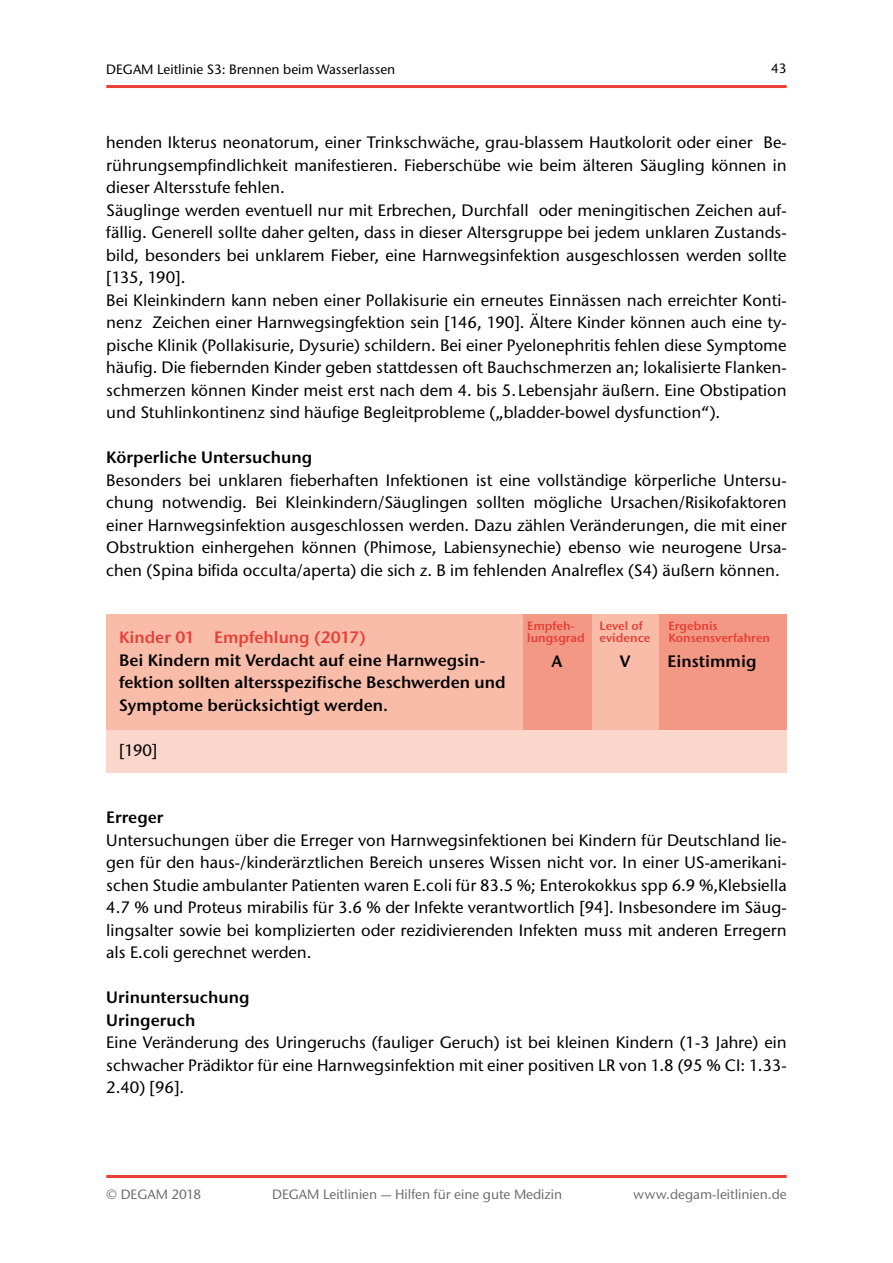
<style>
.page{position:relative;width:893px;height:1263px;background:#fff}
.page>*{position:absolute;margin:0;border:0;box-sizing:border-box;transform-origin:0 0}
.t1{font:500 16.5px/22.5px "Stone Sans ITC Std";color:#000;text-align:justify}
.t2{font:600 16.5px/22.5px "Stone Sans ITC Pro";color:#000}
.t3{font:600 16.5px "Stone Sans ITC Pro";color:#e83e36}
.t4{font:500 13.5px "Stone Sans ITC Std";color:#706f6f}
.t5{font:500 13.5px "Stone Sans ITC Std";color:#000}
.t6{font:600 12px/12px "Stone Sans ITC Pro";color:#e83e36}
</style>
<div class="page">
<div style="left:106px;top:614px;width:681px;height:116px;background:#f8bca9"></div>
<div style="left:659px;top:614px;width:128px;height:116px;background:#f39884"></div>
<div style="left:523px;top:614px;width:68px;height:116px;background:#f39884"></div>
<div style="left:106px;top:730px;width:681px;height:42px;background:#fbd6ca"></div>
<hr style="left:106px;top:85px;width:681px;height:3px;background:#e83e36">
<hr style="left:106px;top:1175px;width:681px;height:3px;background:#e83e36">
<p class="t5" style="left:106px;top:61px;width:291px">DEGAM Leitlinie S3: Brennen beim Wasserlassen</p>
<p class="t5" style="left:771px;top:60px;width:17px">43</p>
<p class="t1" style="left:106px;top:131px;width:682px;text-align:left">henden Ikterus neonatorum, einer Trinkschwäche, grau-blassem Hautkolorit oder einer Be&shy;rührungsempfindlichkeit manifestieren. Fieberschübe wie beim älteren Säugling können in dieser Altersstufe fehlen.<br>Säuglinge werden eventuell nur mit Erbrechen, Durchfall oder meningitischen Zeichen auf&shy;fällig. Generell sollte daher gelten, dass in dieser Altersgruppe bei jedem unklaren Zustands&shy;bild, besonders bei unklarem Fieber, eine Harnwegsinfektion ausgeschlossen werden sollte [135, 190].<br>Bei Kleinkindern kann neben einer Pollakisurie ein erneutes Einnässen nach erreichter Konti&shy;nenz Zeichen einer Harnwegsingfektion sein [146, 190]. Ältere Kinder können auch eine ty&shy;pische Klinik (Pollakisurie, Dysurie) schildern. Bei einer Pyelonephritis fehlen diese Symptome häufig. Die fiebernden Kinder geben stattdessen oft Bauchschmerzen an; lokalisierte Flanken&shy;schmerzen können Kinder meist erst nach dem 4. bis 5. Lebensjahr äußern. Eine Obstipation und Stuhlinkontinenz sind häufige Begleitprobleme („bladder-bowel dysfunction“).</p>
<p class="t2" style="left:106px;top:446px;width:207px">Körperliche Untersuchung</p>
<p class="t1" style="left:106px;top:469px;width:682px">Besonders bei unklaren fieberhaften Infektionen ist eine vollständige körperliche Untersu&shy;chung notwendig. Bei Kleinkindern/Säuglingen sollten mögliche Ursachen/Risikofaktoren einer Harnwegsinfektion ausgeschlossen werden. Dazu zählen Veränderungen, die mit einer Obstruktion einhergehen können (Phimose, Labiensynechie) ebenso wie neurogene Ursa&shy;chen (Spina bifida occulta/aperta) die sich z. B im fehlenden Analreflex (S4) äußern können.</p>
<p class="t3" style="left:119px;top:627px;width:248px">Kinder 01 Empfehlung (2017)</p>
<p class="t2" style="left:119px;top:649px;width:388px">Bei Kindern mit Verdacht auf eine Harnwegsin&shy;fektion sollten altersspezifische Beschwerden und<br>Symptome berücksichtigt werden.</p>
<p class="t1" style="left:119px;top:739px;width:40px">[190]</p>
<p class="t6" style="left:527px;top:620px;width:59px">Empfeh&shy;lungsgrad</p>
<p class="t6" style="left:668px;top:620px;width:103px">Ergebnis<br>Konsensverfahren</p>
<p class="t6" style="left:600px;top:620px;width:52px">Level of evidence</p>
<p class="t2" style="left:552px;top:650px;width:12px">A</p>
<p class="t2" style="left:620px;top:650px;width:12px">V</p>
<p class="t2" style="left:668px;top:650px;width:90px">Einstimmig</p>
<p class="t2" style="left:106px;top:806px;width:59px">Erreger</p>
<p class="t1" style="left:106px;top:829px;width:682px">Untersuchungen über die Erreger von Harnwegsinfektionen bei Kindern für Deutschland lie&shy;gen für den haus-/kinderärztlichen Bereich unseres Wissen nicht vor. In einer US-amerikani&shy;schen Studie ambulanter Patienten waren E.coli für 83.5 %; Enterokokkus spp 6.9 %,Klebsiella 4.7 % und Proteus mirabilis für 3.6 % der Infekte verantwortlich [94]. Insbesondere im Säug&shy;lingsalter sowie bei komplizierten oder rezidivierenden Infekten muss mit anderen Erregern als E.coli gerechnet werden.</p>
<p class="t2" style="left:106px;top:986px;width:145px">Urinuntersuchung<br>Uringeruch</p>
<p class="t1" style="left:106px;top:1031px;width:682px">Eine Veränderung des Uringeruchs (fauliger Geruch) ist bei kleinen Kindern (1-3 Jahre) ein schwacher Prädiktor für eine Harnwegsinfektion mit einer positiven LR von 1.8 (95 % CI: 1.33- 2.40) [96].</p>
<p class="t4" style="left:106px;top:1186px;width:97px">© DEGAM 2018</p>
<p class="t4" style="left:272px;top:1186px;width:292px">DEGAM Leitlinien — Hilfen für eine gute Medizin</p>
<p class="t4" style="left:633px;top:1186px;width:155px">www.degam-leitlinien.de</p>
</div>
